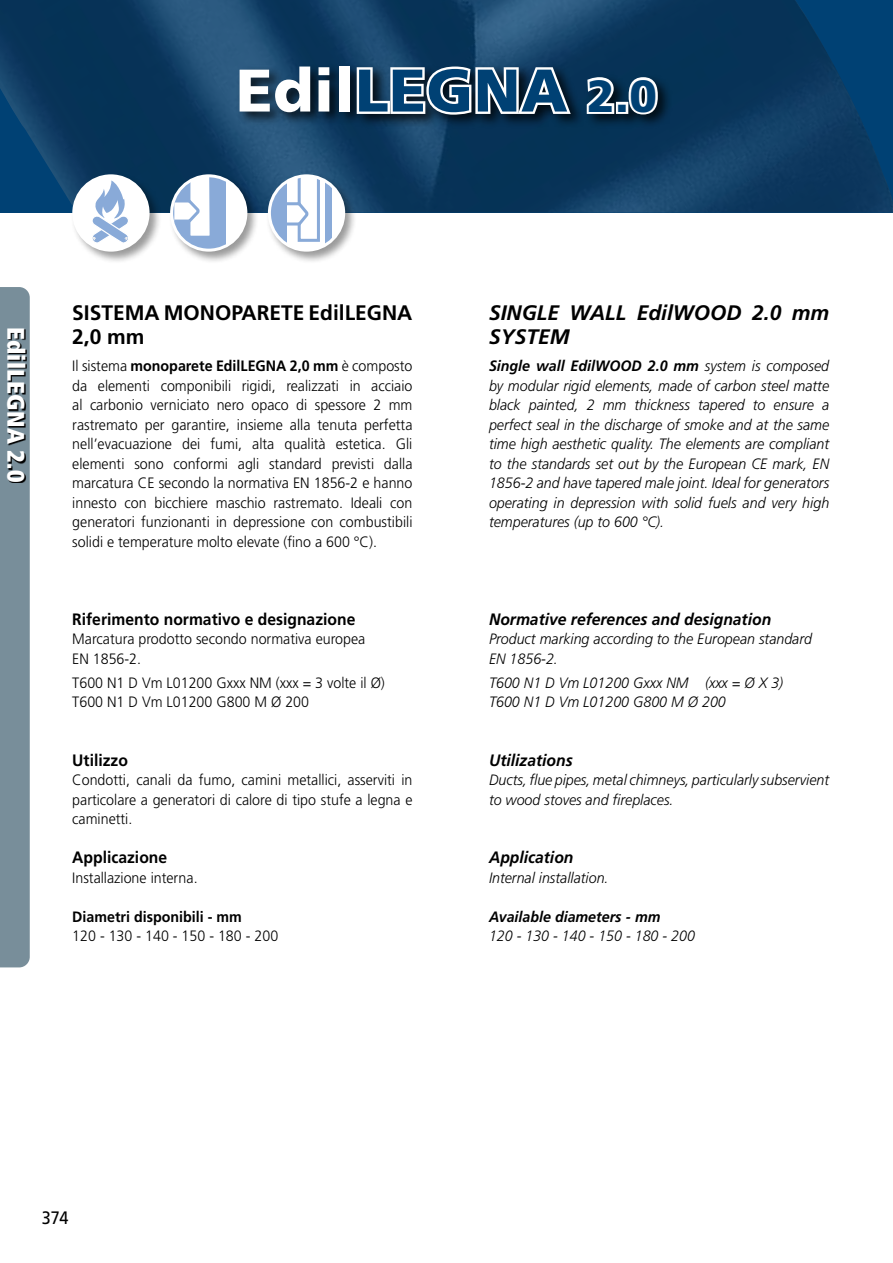
<style>
.page{position:relative;width:893px;height:1263px;background:#fff}
.page>*{position:absolute;margin:0;border:0;box-sizing:border-box;transform-origin:0 0}
.t1{font:900 60px "Frutiger";letter-spacing:.01em;color:#fff}
.t2{font:900 condensed 24px "Frutiger";letter-spacing:.01em;color:#fff}
.t3{font:700 21px/24px "Frutiger";color:#000}
.t4{font:italic 700 21px/24px "Frutiger";color:#000}
.t5{font:18px "Frutiger";color:#000;scale:.9 1}
.t6{font:italic 700 16.5px "Frutiger";color:#000;scale:.95 1}
.t7{font:700 16.5px "Frutiger";color:#000;scale:.95 1}
.t8{font:300 15px/19.5px "Frutiger";color:#000;text-align:justify;scale:.95 1}
.t9{font:italic 300 15px/19.5px "Frutiger";color:#000;scale:.95 1}
.t10{font:700 15px "Frutiger";color:#000;scale:.95 1}
.t11{font:italic 700 15px "Frutiger";color:#000;scale:.95 1}
.s1{font-size:45px}
.s2{font-weight:700}
</style>
<div class="page">
<img style="left:0;top:0;width:893px;height:213px">
<div style="left:236px;top:63px;width:436px;height:66px;background:#000;opacity:.75"></div>
<div style="left:266px;top:173px;width:91px;height:91px;background:#000;opacity:.4"></div>
<div style="left:269px;top:176px;width:75px;height:74px;background:#fff;border-radius:50%"></div>
<svg style="left:325px;top:176px;width:7px;height:74px"></svg>
<svg style="left:286px;top:176px;width:35px;height:67px"></svg>
<svg style="left:269px;top:176px;width:17px;height:74px"></svg>
<div style="left:268px;top:174px;width:77px;height:78px;border:3px solid #fff;border-radius:50%"></div>
<div style="left:168px;top:173px;width:92px;height:91px;background:#000;opacity:.4"></div>
<div style="left:172px;top:176px;width:74px;height:74px;background:#fff;border-radius:50%"></div>
<svg style="left:172px;top:176px;width:53px;height:74px"></svg>
<div style="left:170px;top:174px;width:77px;height:78px;border:3px solid #fff;border-radius:50%"></div>
<div style="left:71px;top:173px;width:91px;height:91px;background:#000;opacity:.4"></div>
<div style="left:74px;top:176px;width:74px;height:74px;background:#fff;border-radius:50%"></div>
<div style="left:72px;top:174px;width:78px;height:78px;border:3px solid #fff;border-radius:50%"></div>
<svg style="left:91px;top:180px;width:39px;height:64px"></svg>
<div style="left:0;top:287px;width:30px;height:680px;background:#788e9a"></div>
<svg style="left:8px;top:329px;width:19px;height:154px;background:#3d484f"></svg>
<h1 class="t1" style="left:236px;top:54px;width:422px">EdilLEGNA <span class="s1">2.0</span></h1>
<h2 class="t2" style="left:31px;top:327px;width:157px;rotate:90deg">EdilLEGNA 2.0</h2>
<h3 class="t3" style="left:72px;top:301px;width:342px">SISTEMA MONOPARETE EdilLEGNA<br>2,0 mm</h3>
<p class="t8" style="left:72px;top:356px;width:360px">Il sistema <span class="s2">monoparete EdilLEGNA 2,0 mm</span> è composto da elementi componibili rigidi, realizzati in acciaio al carbonio verniciato nero opaco di spessore 2 mm rastremato per garantire, insieme alla tenuta perfetta nell’evacuazione dei fumi, alta qualità estetica. Gli elementi sono conformi agli standard previsti dalla marcatura CE secondo la normativa EN 1856-2 e hanno innesto con bicchiere maschio rastremato. Ideali con generatori funzionanti in depressione con combustibili solidi e temperature molto elevate (fino a 600 °C).</p>
<p class="t7" style="left:72px;top:609px;width:299px">Riferimento normativo e designazione</p>
<p class="t8" style="left:72px;top:629px;width:310px">Marcatura prodotto secondo normativa europea<br>EN 1856-2.</p>
<p class="t8" style="left:72px;top:673px;width:331px">T600 N1 D Vm L01200 Gxxx NM (xxx = 3 volte il Ø)<br>T600 N1 D Vm L01200 G800 M Ø 200</p>
<p class="t7" style="left:72px;top:750px;width:60px">Utilizzo</p>
<p class="t8" style="left:72px;top:770px;width:360px">Condotti, canali da fumo, camini metallici, asserviti in particolare a generatori di calore di tipo stufe a legna e caminetti.</p>
<p class="t7" style="left:72px;top:848px;width:101px">Applicazione</p>
<p class="t8" style="left:72px;top:868px;width:133px">Installazione interna.</p>
<p class="t10" style="left:72px;top:908px;width:180px">Diametri disponibili - mm</p>
<p class="t8" style="left:72px;top:926px;width:218px">120 - 130 - 140 - 150 - 180 - 200</p>
<h3 class="t4" style="left:489px;top:301px;width:342px">SINGLE WALL EdilWOOD 2.0 mm<br>SYSTEM</h3>
<p class="t9" style="left:489px;top:356px;width:360px;text-align:justify"><span class="s2">Single wall EdilWOOD 2.0 mm</span> system is composed by modular rigid elements, made of carbon steel matte black painted, 2 mm thickness tapered to ensure a perfect seal in the discharge of smoke and at the same time high aesthetic quality. The elements are compliant to the standards set out by the European CE mark, EN 1856-2 and have tapered male joint. Ideal for generators operating in depression with solid fuels and very high temperatures (up to 600 °C).</p>
<p class="t6" style="left:489px;top:609px;width:299px">Normative references and designation</p>
<p class="t9" style="left:489px;top:629px;width:342px">Product marking according to the European standard<br>EN 1856-2.</p>
<p class="t9" style="left:489px;top:673px;width:311px">T600 N1 D Vm L01200 Gxxx NM (xxx = Ø X 3)<br>T600 N1 D Vm L01200 G800 M Ø 200</p>
<p class="t6" style="left:489px;top:750px;width:90px">Utilizations</p>
<p class="t9" style="left:489px;top:770px;width:360px">Ducts, flue pipes, metal chimneys, particularly subservient to wood stoves and fireplaces.</p>
<p class="t6" style="left:489px;top:848px;width:90px">Application</p>
<p class="t9" style="left:489px;top:868px;width:127px">Internal installation.</p>
<p class="t11" style="left:489px;top:908px;width:182px">Available diameters - mm</p>
<p class="t9" style="left:489px;top:926px;width:218px">120 - 130 - 140 - 150 - 180 - 200</p>
<p class="t5" style="left:42px;top:1207px;width:31px">374</p>
</div>
